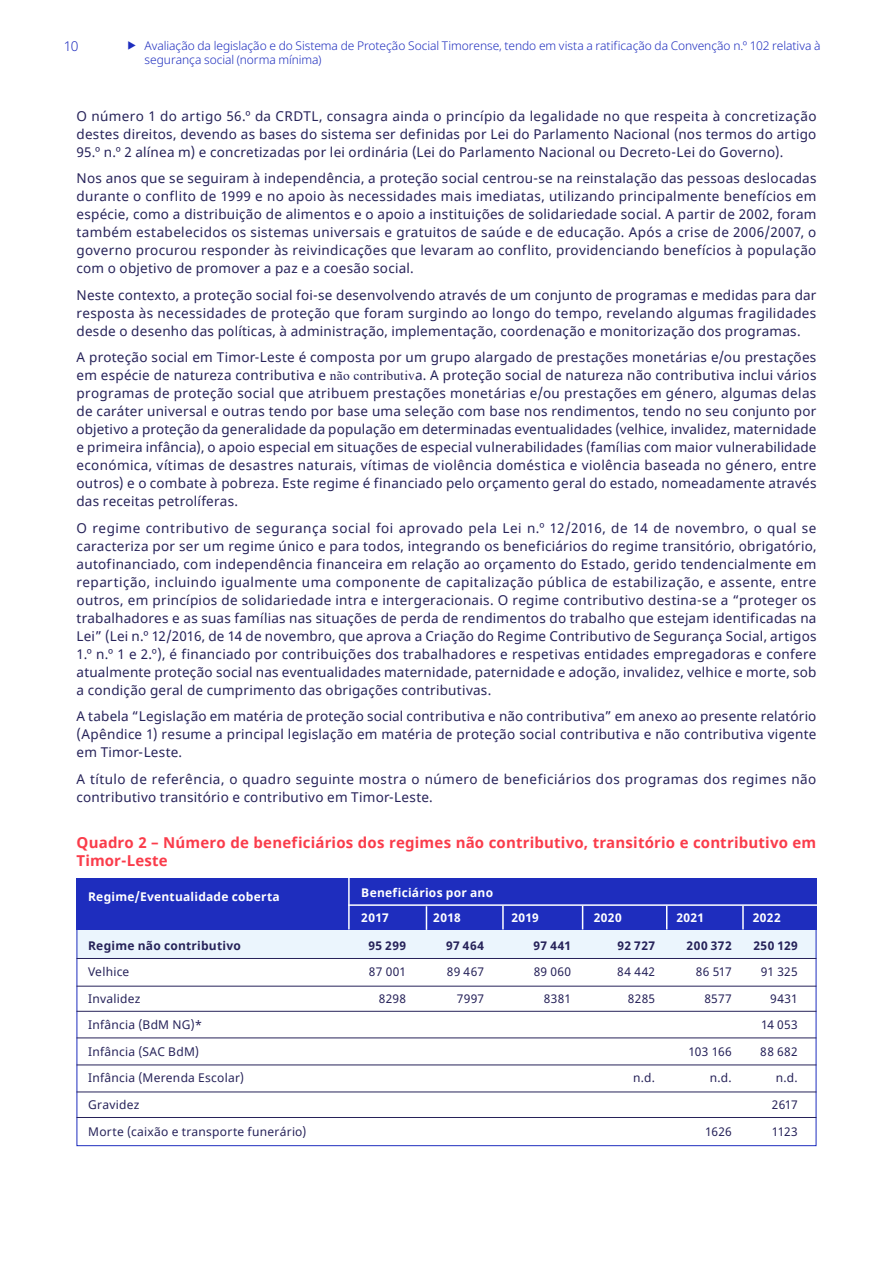
<style>
.page{position:relative;width:893px;height:1263px;background:#fff}
.page>*{position:absolute;margin:0;border:0;box-sizing:border-box;transform-origin:0 0}
.judul_tabel{font:700 15px/18px "Noto Sans";letter-spacing:.01em;color:#fa3c4b}
.Body_text_darkblue{font:13.5px/18px "Noto Sans";letter-spacing:.02em;color:#262259;text-align:justify}
.t1{font:300 13.5px "Noto Sans";color:#1e2dbe}
.Body_text_darkblue-2{font:12px "Noto Sans";letter-spacing:.02em;color:#262259}
.t2{font:300 12px/14.4px "Noto Sans";letter-spacing:-.005em;color:#1e2dbe}
.Body_text_darkblue-3{font:700 12px "Noto Sans";letter-spacing:.02em;color:#fff}
.Body_text_darkblue-4{font:700 12px "Noto Sans";letter-spacing:.025em;color:#262259}
.s1{font-family:"Times New Roman"}
</style>
<div class="page">
<div style="left:77px;top:929px;width:739px;height:30px;background:#ebf5fd"></div>
<div style="left:77px;top:878px;width:740px;height:51px;background:#1e2dbe"></div>
<div style="left:77px;top:929px;width:739px;height:217px;border:1px solid #1e2dbe"></div>
<hr style="left:77px;top:958px;width:739px;height:1px;background:#262259">
<hr style="left:77px;top:986px;width:739px;height:1px;background:#262259">
<hr style="left:77px;top:1011px;width:739px;height:1px;background:#262259">
<hr style="left:77px;top:1038px;width:739px;height:1px;background:#262259">
<hr style="left:77px;top:1065px;width:739px;height:1px;background:#262259">
<hr style="left:77px;top:1092px;width:739px;height:1px;background:#262259">
<hr style="left:77px;top:1117px;width:739px;height:1px;background:#262259">
<hr style="left:348px;top:878px;width:2px;height:51px;background:#fff">
<hr style="left:348px;top:904px;width:471px;height:2px;background:#fff">
<svg style="left:426px;top:906px;width:1px;height:24px"></svg>
<hr style="left:502px;top:906px;width:2px;height:23px;background:#fff">
<svg style="left:582px;top:906px;width:1px;height:23px"></svg>
<svg style="left:666px;top:906px;width:1px;height:23px"></svg>
<hr style="left:742px;top:906px;width:2px;height:23px;background:#fff">
<p class="t1" style="left:64px;top:37px;width:16px">10</p>
<p class="t2" style="left:145px;top:39px;width:677px">Avaliação da legislação e do Sistema de Proteção Social Timorense, tendo em vista a ratificação da Convenção n.º 102 relativa à segurança social (norma mínima)</p>
<p class="Body_text_darkblue" style="left:77px;top:107px;width:741px">O número 1 do artigo 56.º da CRDTL, consagra ainda o princípio da legalidade no que respeita à concretização destes direitos, devendo as bases do sistema ser definidas por Lei do Parlamento Nacional (nos termos do artigo 95.º n.º 2 alínea m) e concretizadas por lei ordinária (Lei do Parlamento Nacional ou Decreto-Lei do Governo).</p>
<p class="Body_text_darkblue" style="left:77px;top:170px;width:741px">Nos anos que se seguiram à independência, a proteção social centrou-se na reinstalação das pessoas deslocadas durante o conflito de 1999 e no apoio às necessidades mais imediatas, utilizando principalmente benefícios em espécie, como a distribuição de alimentos e o apoio a instituições de solidariedade social. A partir de 2002, foram também estabelecidos os sistemas universais e gratuitos de saúde e de educação. Após a crise de 2006/2007, o governo procurou responder às reivindicações que levaram ao conflito, providenciando benefícios à população com o objetivo de promover a paz e a coesão social.</p>
<p class="Body_text_darkblue" style="left:77px;top:286px;width:741px">Neste contexto, a proteção social foi-se desenvolvendo através de um conjunto de programas e medidas para dar resposta às necessidades de proteção que foram surgindo ao longo do tempo, revelando algumas fragilidades desde o desenho das políticas, à administração, implementação, coordenação e monitorização dos programas.</p>
<p class="Body_text_darkblue" style="left:77px;top:349px;width:741px">A proteção social em Timor-Leste é composta por um grupo alargado de prestações monetárias e/ou prestações em espécie de natureza contributiva e <span class="s1">não contributiv</span>a. A proteção social de natureza não contributiva inclui vários programas de proteção social que atribuem prestações monetárias e/ou prestações em género, algumas delas de caráter universal e outras tendo por base uma seleção com base nos rendimentos, tendo no seu conjunto por objetivo a proteção da generalidade da população em determinadas eventualidades (velhice, invalidez, maternidade e primeira infância), o apoio especial em situações de especial vulnerabilidades (famílias com maior vulnerabilidade económica, vítimas de desastres naturais, vítimas de violência doméstica e violência baseada no género, entre outros) e o combate à pobreza. Este regime é financiado pelo orçamento geral do estado, nomeadamente através das receitas petrolíferas.</p>
<p class="Body_text_darkblue" style="left:77px;top:519px;width:741px">O regime contributivo de segurança social foi aprovado pela Lei n.º 12/2016, de 14 de novembro, o qual se caracteriza por ser um regime único e para todos, integrando os beneficiários do regime transitório, obrigatório, autofinanciado, com independência financeira em relação ao orçamento do Estado, gerido tendencialmente em repartição, incluindo igualmente uma componente de capitalização pública de estabilização, e assente, entre outros, em princípios de solidariedade intra e intergeracionais. O regime contributivo destina-se a “proteger os trabalhadores e as suas famílias nas situações de perda de rendimentos do trabalho que estejam identificadas na Lei” (Lei n.º 12/2016, de 14 de novembro, que aprova a Criação do Regime Contributivo de Segurança Social, artigos 1.º n.º 1 e 2.º), é financiado por contribuições dos trabalhadores e respetivas entidades empregadoras e confere atualmente proteção social nas eventualidades maternidade, paternidade e adoção, invalidez, velhice e morte, sob a condição geral de cumprimento das obrigações contributivas.</p>
<p class="Body_text_darkblue" style="left:77px;top:708px;width:741px">A tabela “Legislação em matéria de proteção social contributiva e não contributiva” em anexo ao presente relatório (Apêndice 1) resume a principal legislação em matéria de proteção social contributiva e não contributiva vigente em Timor-Leste.</p>
<p class="Body_text_darkblue" style="left:77px;top:770px;width:741px">A título de referência, o quadro seguinte mostra o número de beneficiários dos programas dos regimes não contributivo transitório e contributivo em Timor-Leste.</p>
<p class="judul_tabel" style="left:77px;top:834px;width:741px">Quadro 2 – Número de beneficiários dos regimes não contributivo, transitório e contributivo em<br>Timor-Leste</p>
<p class="Body_text_darkblue-3" style="left:88px;top:889px;width:193px">Regime/Eventualidade coberta</p>
<p class="Body_text_darkblue-3" style="left:361px;top:884px;width:133px">Beneficiários por ano</p>
<p class="Body_text_darkblue-3" style="left:361px;top:909px;width:29px">2017</p>
<p class="Body_text_darkblue-3" style="left:433px;top:909px;width:29px">2018</p>
<p class="Body_text_darkblue-3" style="left:511px;top:909px;width:29px">2019</p>
<p class="Body_text_darkblue-3" style="left:594px;top:909px;width:29px">2020</p>
<p class="Body_text_darkblue-3" style="left:676px;top:909px;width:29px">2021</p>
<p class="Body_text_darkblue-3" style="left:753px;top:909px;width:29px">2022</p>
<p class="Body_text_darkblue-4" style="left:88px;top:937px;width:154px">Regime não contributivo</p>
<p class="Body_text_darkblue-4" style="left:368px;top:937px;width:39px">95 299</p>
<p class="Body_text_darkblue-4" style="left:446px;top:937px;width:40px">97 464</p>
<p class="Body_text_darkblue-4" style="left:533px;top:937px;width:39px">97 441</p>
<p class="Body_text_darkblue-4" style="left:618px;top:937px;width:39px">92 727</p>
<p class="Body_text_darkblue-4" style="left:687px;top:937px;width:47px">200 372</p>
<p class="Body_text_darkblue-4" style="left:753px;top:937px;width:46px">250 129</p>
<p class="Body_text_darkblue-2" style="left:88px;top:964px;width:43px">Velhice</p>
<p class="Body_text_darkblue-2" style="left:369px;top:964px;width:39px">87 001</p>
<p class="Body_text_darkblue-2" style="left:447px;top:964px;width:39px">89 467</p>
<p class="Body_text_darkblue-2" style="left:534px;top:964px;width:39px">89 060</p>
<p class="Body_text_darkblue-2" style="left:617px;top:964px;width:39px">84 442</p>
<p class="Body_text_darkblue-2" style="left:696px;top:964px;width:37px">86 517</p>
<p class="Body_text_darkblue-2" style="left:761px;top:964px;width:38px">91 325</p>
<p class="Body_text_darkblue-2" style="left:88px;top:990px;width:54px">Invalidez</p>
<p class="Body_text_darkblue-2" style="left:379px;top:990px;width:29px">8298</p>
<p class="Body_text_darkblue-2" style="left:457px;top:990px;width:29px">7997</p>
<p class="Body_text_darkblue-2" style="left:544px;top:990px;width:29px">8381</p>
<p class="Body_text_darkblue-2" style="left:628px;top:990px;width:29px">8285</p>
<p class="Body_text_darkblue-2" style="left:704px;top:990px;width:29px">8577</p>
<p class="Body_text_darkblue-2" style="left:770px;top:990px;width:29px">9431</p>
<p class="Body_text_darkblue-2" style="left:88px;top:1017px;width:115px">Infância (BdM NG)*</p>
<p class="Body_text_darkblue-2" style="left:761px;top:1017px;width:38px">14 053</p>
<p class="Body_text_darkblue-2" style="left:88px;top:1043px;width:112px">Infância (SAC BdM)</p>
<p class="Body_text_darkblue-2" style="left:688px;top:1043px;width:45px">103 166</p>
<p class="Body_text_darkblue-2" style="left:760px;top:1043px;width:39px">88 682</p>
<p class="Body_text_darkblue-2" style="left:88px;top:1070px;width:157px">Infância (Merenda Escolar)</p>
<p class="Body_text_darkblue-2" style="left:633px;top:1070px;width:23px">n.d.</p>
<p class="Body_text_darkblue-2" style="left:710px;top:1070px;width:23px">n.d.</p>
<p class="Body_text_darkblue-2" style="left:776px;top:1070px;width:23px">n.d.</p>
<p class="Body_text_darkblue-2" style="left:88px;top:1096px;width:53px">Gravidez</p>
<p class="Body_text_darkblue-2" style="left:772px;top:1096px;width:27px">2617</p>
<p class="Body_text_darkblue-2" style="left:88px;top:1123px;width:220px">Morte (caixão e transporte funerário)</p>
<p class="Body_text_darkblue-2" style="left:705px;top:1123px;width:28px">1626</p>
<p class="Body_text_darkblue-2" style="left:772px;top:1123px;width:27px">1123</p>
</div>
